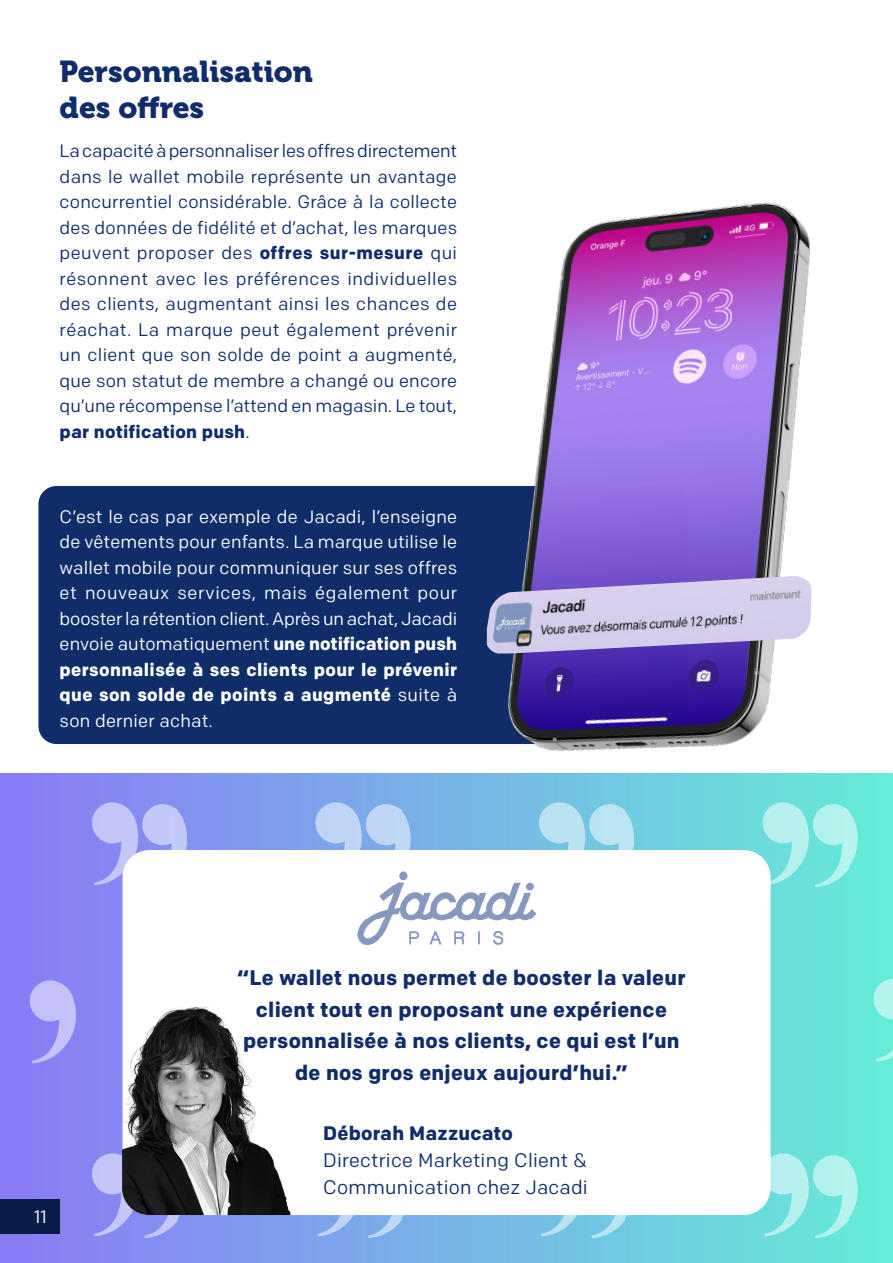
<style>
.page{position:relative;width:893px;height:1263px;background:#fff}
.page>*{position:absolute;margin:0;border:0;box-sizing:border-box;transform-origin:0 0}
.t1{font:30px "Museo 900";color:#102d69}
.Texte_14{font:700 21px/31.5px "Colfax";letter-spacing:.01em;color:#102d69;text-align:center}
.Texte_14-2{font:19.5px/27px "Colfax";letter-spacing:.01em;color:#102d69}
.Texte_14-3{font:18px/25.5px "Colfax";color:#102d69;text-align:justify}
.Texte_14-4{font:18px/25.5px "Colfax";letter-spacing:.005em;color:#fff;text-align:justify}
.s1{font-weight:700}
</style>
<div class="page">
<div style="left:38px;top:486px;width:650px;height:258px;background:#102d69;border-radius:18px"></div>
<div style="left:0;top:774px;width:893px;height:489px;background:linear-gradient(to right,#8a7af7,#64ecd6)"></div>
<svg style="left:92px;top:1152px;width:95px;height:86px"></svg>
<svg style="left:315px;top:1215px;width:96px;height:23px"></svg>
<svg style="left:539px;top:1215px;width:95px;height:23px"></svg>
<svg style="left:762px;top:1152px;width:96px;height:86px"></svg>
<svg style="left:30px;top:979px;width:46px;height:84px"></svg>
<svg style="left:92px;top:801px;width:95px;height:86px"></svg>
<svg style="left:315px;top:801px;width:96px;height:49px"></svg>
<svg style="left:873px;top:977px;width:20px;height:84px"></svg>
<svg style="left:768px;top:864px;width:90px;height:23px"></svg>
<div style="left:123px;top:850px;width:648px;height:365px;background:#fff;border-radius:27px"></div>
<img style="left:122px;top:975px;width:169px;height:240px">
<div style="left:0;top:1199px;width:60px;height:34px;background:#071c47"></div>
<img style="left:456px;top:202px;width:418px;height:662px">
<img style="left:357px;top:871px;width:179px;height:74px">
<img style="left:487px;top:576px;width:325px;height:77px">
<p class="t1" style="left:60px;top:54px;width:255px">Personnalisation</p>
<p class="t1" style="left:60px;top:90px;width:146px">des offres</p>
<p class="Texte_14-3" style="left:60px;top:138px;width:399px">La capacité à personnaliser les offres directement dans le wallet mobile représente un avantage concurrentiel considérable. Grâce à la collecte des données de fidélité et d’achat, les marques peuvent proposer des <span class="s1">offres sur-mesure</span> qui résonnent avec les préférences individuelles des clients, augmentant ainsi les chances de réachat. La marque peut également prévenir un client que son solde de point a augmenté, que son statut de membre a changé ou encore qu’une récompense l’attend en magasin. Le tout, <span class="s1">par notification push</span>.</p>
<p class="Texte_14-4" style="left:60px;top:503px;width:399px">C’est le cas par exemple de Jacadi, l’enseigne de vêtements pour enfants. La marque utilise le wallet mobile pour communiquer sur ses offres et nouveaux services, mais également pour booster la rétention client. Après un achat, Jacadi envoie automatiquement <span class="s1">une notification push personnalisée à ses clients pour le prévenir que son solde de points a augmenté</span> suite à son dernier achat.</p>
<p class="Texte_14-4" style="left:34px;top:1204px;width:14px">11</p>
<p class="Texte_14" style="left:237px;top:962px;width:450px">“Le wallet nous permet de booster la valeur client tout en proposant une expérience personnalisée à nos clients, ce qui est l’un de nos gros enjeux aujourd’hui.”</p>
<p class="Texte_14-2" style="left:323px;top:1119px;width:266px"><span class="s1">Déborah Mazzucato<br></span>Directrice Marketing Client &amp;<br>Communication chez Jacadi</p>
</div>
